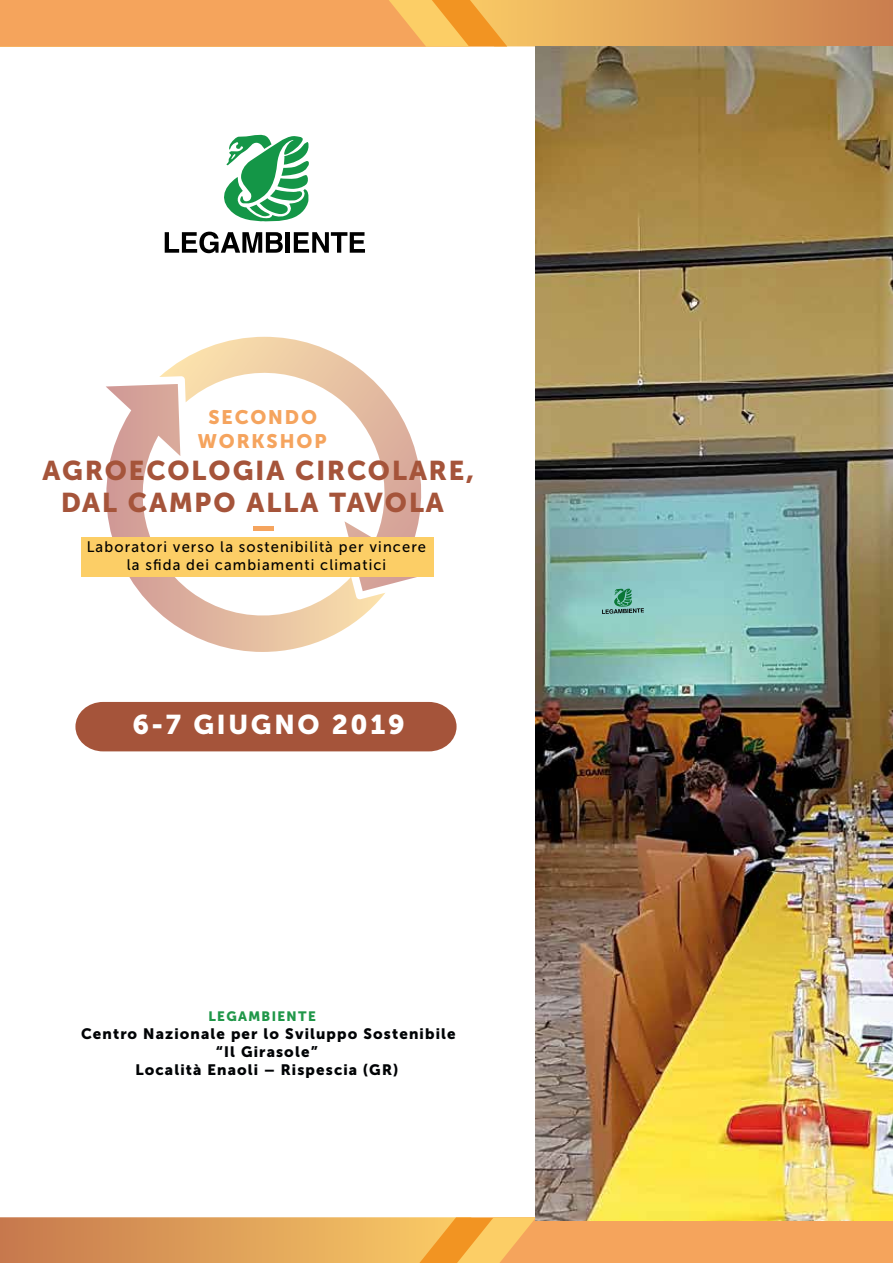
<style>
.page{position:relative;width:893px;height:1263px;background:#fff}
.page>*{position:absolute;margin:0;border:0;box-sizing:border-box;transform-origin:0 0}
.t1{font:27px/32.4px "Museo Sans Cyrl 900";letter-spacing:.075em;color:#a5543a;text-align:center}
.t2{font:27px "Museo Sans Cyrl 900";letter-spacing:.1em;color:#fff}
.t3{font:19.5px/23.4px "Museo Sans Cyrl 900";letter-spacing:.1em;color:#f5a45e;text-align:center}
.t4{font:15.3px/18.3px "Museo Sans Cyrl 500";letter-spacing:.075em;color:#000;text-align:center;scale:.96 1}
.t5{font:15px/18px "Museo Sans Cyrl 900";letter-spacing:.075em;color:#010305;text-align:center}
.t6{font:13.5px "Museo Sans Cyrl 900";letter-spacing:.1em;color:#209749}
</style>
<div class="page">
<svg style="left:87px;top:384px;width:298px;height:268px"></svg>
<svg style="left:159px;top:337px;width:275px;height:254px"></svg>
<svg style="left:224px;top:134px;width:85px;height:88px"></svg>
<svg style="left:165px;top:232px;width:118px;height:21px"></svg>
<hr style="left:286px;top:232px;width:4px;height:21px;background:#000">
<svg style="left:294px;top:232px;width:71px;height:21px"></svg>
<div style="left:75px;top:702px;width:382px;height:49px;background:#a5543a"></div>
<svg style="left:0;top:0;width:893px;height:47px;background:#eba459"></svg>
<svg style="left:0;top:1217px;width:893px;height:46px;background:#e9a359"></svg>
<div style="left:253px;top:526px;width:21px;height:5px;background:#f5a45e"></div>
<div style="left:81px;top:537px;width:353px;height:39px;background:#fcce66"></div>
<img style="left:536px;top:47px;width:357px;height:1174px">
<svg style="left:602px;top:588px;width:42px;height:26px"></svg>
<h2 class="t3" style="left:198px;top:406px;width:130px">SECONDO<br>WORKSHOP</h2>
<h1 class="t1" style="left:43px;top:454px;width:433px">AGROECOLOGIA CIRCOLARE,<br>DAL CAMPO ALLA TAVOLA</h1>
<p class="t4" style="left:87px;top:537px;width:355px">Laboratori verso la sostenibilità per vincere la sfida dei cambiamenti climatici</p>
<h1 class="t2" style="left:132px;top:710px;width:274px">6-7 GIUGNO 2019</h1>
<p class="t6" style="left:208px;top:1008px;width:109px">LEGAMBIENTE</p>
<p class="t5" style="left:81px;top:1024px;width:376px">Centro Nazionale per lo Sviluppo Sostenibile “Il Girasole”<br>Località Enaoli – Rispescia (GR)</p>
</div>
